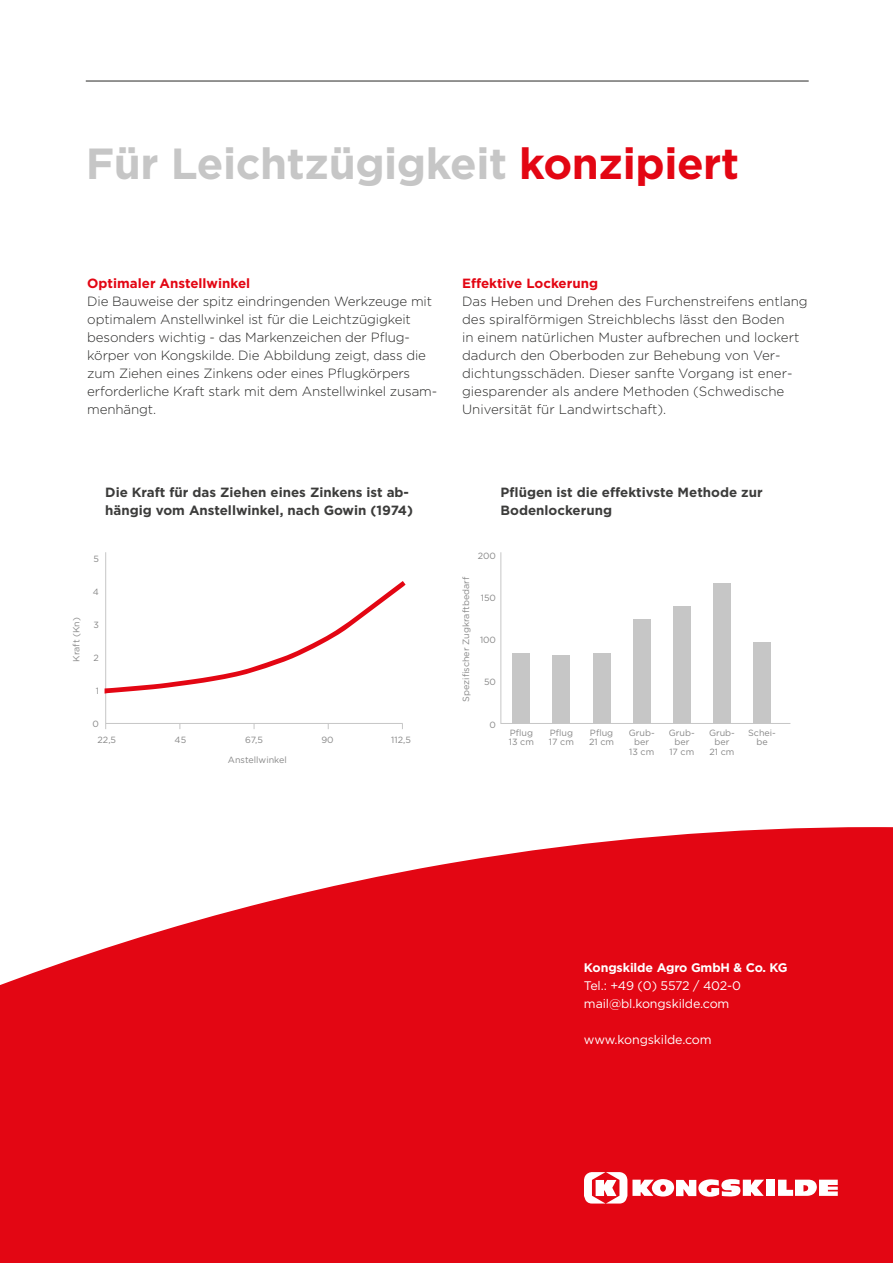
<style>
.page{position:relative;width:893px;height:1263px;background:#fff}
.page>*{position:absolute;margin:0;border:0;box-sizing:border-box;transform-origin:0 0}
.t1{font:700 43.5px "Gotham";letter-spacing:-.01em;color:#c6c6c6}
.t2{font:300 13.35px/18px "Gotham";letter-spacing:-.01em;color:#282827}
.t3{font:700 13.35px/18px "Gotham";color:#3c3c3b}
.t4{font:700 13.35px "Gotham";color:#e30613}
.t5{font:12.45px/18px "Gotham";letter-spacing:-.01em;color:#fff}
.t6{font:700 12.45px "Gotham";letter-spacing:-.01em;color:#fff}
.t7{font:9px/9.3px "Gotham";color:#878787}
.s1{color:#e30613}
</style>
<div class="page">
<svg style="left:0;top:827px;width:893px;height:436px;fill:#e30613"></svg>
<div style="left:766px;top:1180px;width:9px;height:16px;background:#fff"></div>
<svg style="left:778px;top:1180px;width:60px;height:16px"></svg>
<svg style="left:584px;top:1172px;width:180px;height:31px"></svg>
<svg style="left:105px;top:552px;width:298px;height:172px"></svg>
<svg style="left:104px;top:579px;width:302px;height:116px"></svg>
<svg style="left:500px;top:552px;width:291px;height:172px"></svg>
<div style="left:512px;top:653px;width:18px;height:70px;background:#c6c6c6"></div>
<div style="left:553px;top:655px;width:17px;height:68px;background:#c6c6c6"></div>
<div style="left:593px;top:653px;width:17px;height:70px;background:#c6c6c6"></div>
<div style="left:633px;top:619px;width:17px;height:104px;background:#c6c6c6"></div>
<div style="left:673px;top:606px;width:18px;height:117px;background:#c6c6c6"></div>
<div style="left:713px;top:583px;width:18px;height:140px;background:#c6c6c6"></div>
<div style="left:753px;top:642px;width:18px;height:81px;background:#c6c6c6"></div>
<hr style="left:86px;top:81px;width:723px;height:1px;background:#282827">
<h1 class="t1" style="left:86px;top:134px;width:655px">Für Leichtzügigkeit <span class="s1">konzipiert</span></h1>
<p class="t4" style="left:87px;top:274px;width:164px">Optimaler Anstellwinkel</p>
<p class="t2" style="left:87px;top:292px;width:352px">Die Bauweise der spitz eindringenden Werkzeuge mit optimalem Anstellwinkel ist für die Leichtzügigkeit besonders wichtig - das Markenzeichen der Pflug&shy;körper von Kongskilde. Die Abbildung zeigt, dass die zum Ziehen eines Zinkens oder eines Pflugkörpers erforderliche Kraft stark mit dem Anstellwinkel zusam&shy;menhängt.</p>
<p class="t4" style="left:462px;top:274px;width:137px">Effektive Lockerung</p>
<p class="t2" style="left:462px;top:292px;width:347px">Das Heben und Drehen des Furchenstreifens entlang des spiralförmigen Streichblechs lässt den Boden<br>in einem natürlichen Muster aufbrechen und lockert dadurch den Oberboden zur Behebung von Ver&shy;dichtungsschäden. Dieser sanfte Vorgang ist ener&shy;giesparender als andere Methoden (Schwedische Universität für Landwirtschaft).</p>
<p class="t3" style="left:105px;top:483px;width:309px">Die Kraft für das Ziehen eines Zinkens ist ab&shy;hängig vom Anstellwinkel, nach Gowin (1974)</p>
<p class="t7" style="left:71px;top:662px;width:46px;rotate:-90deg">Kraft (Kn)</p>
<p class="t7" style="left:93px;top:554px;width:7px">5</p>
<p class="t7" style="left:93px;top:587px;width:8px">4</p>
<p class="t7" style="left:93px;top:620px;width:7px">3</p>
<p class="t7" style="left:94px;top:653px;width:7px">2</p>
<p class="t7" style="left:96px;top:686px;width:5px">1</p>
<p class="t7" style="left:98px;top:715px;width:20px;line-height:16.2px;text-indent:-5px">0<br>22,5</p>
<p class="t7" style="left:175px;top:735px;width:13px">45</p>
<p class="t7" style="left:245px;top:735px;width:19px">67,5</p>
<p class="t7" style="left:228px;top:755px;width:60px">Anstellwinkel</p>
<p class="t7" style="left:321px;top:735px;width:14px">90</p>
<p class="t7" style="left:391px;top:735px;width:21px">112,5</p>
<p class="t3" style="left:500px;top:483px;width:264px">Pflügen ist die effektivste Methode zur<br>Bodenlockerung</p>
<p class="t7" style="left:478px;top:551px;width:20px">200</p>
<p class="t7" style="left:481px;top:593px;width:17px">150</p>
<p class="t7" style="left:480px;top:635px;width:18px">100</p>
<p class="t7" style="left:484px;top:677px;width:13px">50</p>
<p class="t7" style="left:490px;top:719px;width:8px">0</p>
<p class="t7" style="left:461px;top:702px;width:126px;rotate:-90deg">Spezifischer Zugkraftbedarf</p>
<p class="t7" style="left:509px;top:728px;width:27px">Pflug<br>13 cm</p>
<p class="t7" style="left:549px;top:728px;width:26px">Pflug<br>17 cm</p>
<p class="t7" style="left:589px;top:728px;width:27px">Pflug<br>21 cm</p>
<p class="t7" style="left:629px;top:728px;width:27px;text-align:center">Grub&shy;ber<br>13 cm</p>
<p class="t7" style="left:669px;top:728px;width:27px;text-align:center">Grub&shy;ber<br>17 cm</p>
<p class="t7" style="left:709px;top:728px;width:27px;text-align:center">Grub&shy;ber<br>21 cm</p>
<p class="t7" style="left:748px;top:728px;width:29px;text-align:center">Schei&shy;be</p>
<p class="t6" style="left:584px;top:959px;width:205px">Kongskilde Agro GmbH &amp; Co. KG</p>
<p class="t5" style="left:584px;top:976px;width:159px">Tel.: +49 (0) 5572 / 402-0 mail@bl.kongskilde.com</p>
<p class="t5" style="left:584px;top:1030px;width:129px">www.kongskilde.com</p>
</div>
